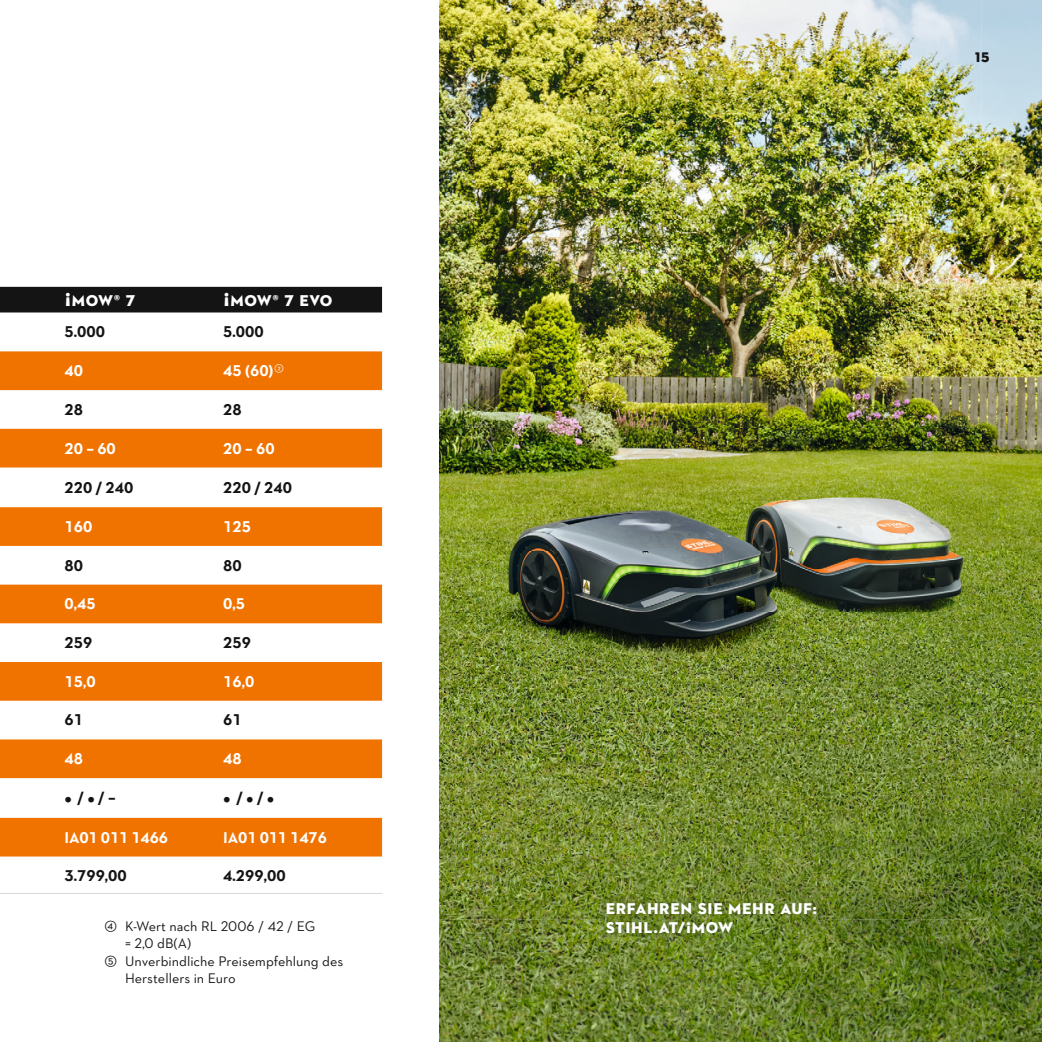
<style>
.page{position:relative;width:1042px;height:1042px;background:#fff}
.page>*{position:absolute;margin:0;border:0;box-sizing:border-box;transform-origin:0 0}
.t1{font:700 26.25px "STIHL Contraface Text";color:#131413}
.t2{font:700 15.75px "STIHL Contraface Text";color:#fff}
.t3{font:700 15.75px "STIHL Contraface Text";color:#131413}
.t4{font:15.75px "STIHL Contraface Display Titling";color:#fff}
.t5{font:14px "STIHL Contraface Text";color:#131413}
.t6{font:14px "STIHL Contraface Display Titling";color:#131413}
.s1{font-size:19.25px}
.s2{font-size:26.25px}
.s3{font-size:15.75px}
</style>
<div class="page">
<img style="left:439px;top:0;width:542px;height:858px">
<img style="left:981px;top:0;width:61px;height:1042px">
<img style="left:439px;top:858px;width:181px;height:184px">
<img style="left:620px;top:858px;width:180px;height:36px">
<img style="left:800px;top:858px;width:182px;height:184px">
<img style="left:620px;top:941px;width:181px;height:101px">
<img style="left:975px;top:52px;width:14px;height:10px">
<div style="left:0;top:287px;width:382px;height:26px;background:#131413"></div>
<svg style="left:0;top:351px;width:382px;height:195px;fill:#f07300"></svg>
<svg style="left:0;top:584px;width:382px;height:272px;fill:#f07300"></svg>
<img style="left:598px;top:894px;width:227px;height:47px">
<svg style="left:0;top:893px;width:382px;height:1px"></svg>
<p class="t4" style="left:64px;top:291px;width:73px"><span class="s1">¡</span>MOW® 7</p>
<p class="t4" style="left:223px;top:291px;width:111px"><span class="s1">¡</span>MOW® 7 EVO</p>
<p class="t3" style="left:64px;top:322px;width:42px">5.000</p>
<p class="t3" style="left:223px;top:322px;width:42px">5.000</p>
<p class="t2" style="left:64px;top:361px;width:20px">40</p>
<p class="t2" style="left:223px;top:361px;width:62px">45 (60)<sup>②</sup></p>
<p class="t3" style="left:64px;top:399px;width:20px">28</p>
<p class="t3" style="left:223px;top:399px;width:20px">28</p>
<p class="t2" style="left:64px;top:438px;width:53px">20 – 60</p>
<p class="t2" style="left:223px;top:438px;width:53px">20 – 60</p>
<p class="t3" style="left:64px;top:477px;width:70px">220 / 240</p>
<p class="t3" style="left:223px;top:477px;width:70px">220 / 240</p>
<p class="t2" style="left:64px;top:516px;width:29px">160</p>
<p class="t2" style="left:223px;top:516px;width:29px">125</p>
<p class="t3" style="left:64px;top:555px;width:20px">80</p>
<p class="t3" style="left:223px;top:555px;width:20px">80</p>
<p class="t2" style="left:64px;top:594px;width:33px">0,45</p>
<p class="t2" style="left:223px;top:594px;width:23px">0,5</p>
<p class="t3" style="left:64px;top:632px;width:29px">259</p>
<p class="t3" style="left:223px;top:632px;width:29px">259</p>
<p class="t2" style="left:64px;top:671px;width:33px">15,0</p>
<p class="t2" style="left:223px;top:671px;width:33px">16,0</p>
<p class="t3" style="left:64px;top:710px;width:20px">61</p>
<p class="t3" style="left:223px;top:710px;width:20px">61</p>
<p class="t2" style="left:64px;top:748px;width:20px">48</p>
<p class="t2" style="left:223px;top:748px;width:20px">48</p>
<p class="t3" style="left:64px;top:788px;width:53px"><span class="s2">•</span> / <span class="s2">•</span> / –</p>
<h1 class="t1" style="left:223px;top:781px;width:53px">• <span class="s3">/</span> • <span class="s3">/</span> •</h1>
<p class="t2" style="left:64px;top:827px;width:105px">IA01 011 1466</p>
<p class="t2" style="left:223px;top:827px;width:105px">IA01 011 1476</p>
<p class="t3" style="left:64px;top:866px;width:64px">3.799,00</p>
<p class="t3" style="left:223px;top:866px;width:64px">4.299,00</p>
<p class="t4" style="left:605px;top:898px;width:214px">ERFAHREN SIE MEHR AUF:</p>
<p class="t5" style="left:104px;top:917px;width:213px">④ K-Wert nach RL 2006 / 42 / EG</p>
<p class="t4" style="left:605px;top:917px;width:130px">STIHL.AT/¡MOW</p>
<p class="t5" style="left:125px;top:935px;width:68px">= 2,0 dB(A)</p>
<p class="t5" style="left:104px;top:952px;width:241px">⑤ Unverbindliche Preisempfehlung des</p>
<p class="t5" style="left:125px;top:970px;width:112px">Herstellers in Euro</p>
<p class="t6" style="left:975px;top:48px;width:17px">15</p>
</div>
